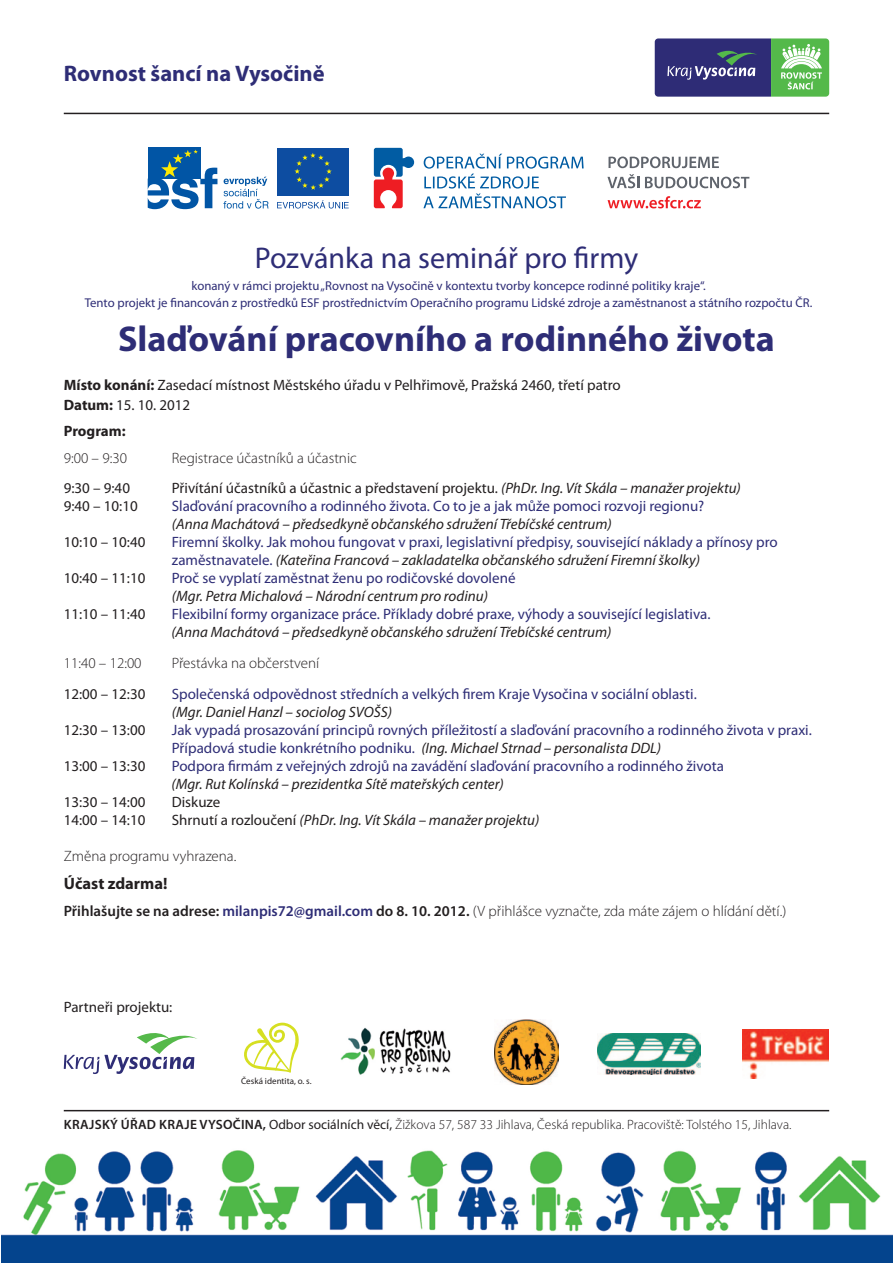
<style>
.page{position:relative;width:893px;height:1263px;background:#fff}
.page>*{position:absolute;margin:0;border:0;box-sizing:border-box;transform-origin:0 0}
.t1{font:700 36px "Myriad Pro";color:#2e2d76}
.t2{font:30px "Myriad Pro";color:#2e2d76}
.t3{font:700 22.5px "Myriad Pro";color:#2e2d76}
.t4{font:700 16.5px "Myriad Pro";color:#231f20}
.t5{font:15px/18px "Myriad Pro";color:#2e2d76}
.t6{font:15px/19.8px "Myriad Pro";color:#231f20}
.t7{font:italic 15px "Myriad Pro";color:#231f20}
.t8{font:300 15px "Myriad Pro";color:#231f20}
.t9{font:700 15px "Myriad Pro";letter-spacing:-.005em;color:#231f20}
.t10{font:300 13.5px "Myriad Pro";color:#231f20}
.t11{font:12.75px/16.5px "Myriad Pro";color:#2e2d76;text-align:center}
.t12{font:9px "Myriad Pro";color:#231f20}
.s1{font-weight:700}
.s2{font-style:italic}
.s3{font-style:italic;color:#231f20}
.s4{font-style:normal}
.s5{font-weight:600}
.s6{font-weight:600;color:#2e2d76}
.s7{font-weight:400}
</style>
<div class="page">
<svg style="left:423px;top:154px;width:161px;height:54px"></svg>
<svg style="left:374px;top:148px;width:40px;height:60px"></svg>
<div style="left:277px;top:148px;width:72px;height:48px;background:#0d4da1"></div>
<svg style="left:294px;top:153px;width:38px;height:37px"></svg>
<svg style="left:277px;top:200px;width:72px;height:9px"></svg>
<svg style="left:608px;top:157px;width:111px;height:11px"></svg>
<svg style="left:607px;top:174px;width:32px;height:14px"></svg>
<svg style="left:645px;top:177px;width:104px;height:11px"></svg>
<svg style="left:608px;top:196px;width:93px;height:12px"></svg>
<div style="left:148px;top:148px;width:52px;height:31px;background:#0155a5"></div>
<svg style="left:148px;top:149px;width:69px;height:60px"></svg>
<svg style="left:223px;top:177px;width:46px;height:32px"></svg>
<hr style="left:64px;top:113px;width:765px;height:1px;background:#231f20">
<hr style="left:64px;top:1110px;width:765px;height:1px;background:#231f20">
<img style="left:1px;top:1150px;width:892px;height:113px">
<svg style="left:655px;top:38px;width:174px;height:59px;background:#526c7a"></svg>
<svg style="left:244px;top:1023px;width:55px;height:50px"></svg>
<img style="left:494px;top:1019px;width:65px;height:65px">
<img style="left:742px;top:1029px;width:86px;height:49px">
<img style="left:340px;top:1027px;width:111px;height:48px">
<img style="left:597px;top:1033px;width:103px;height:41px">
<svg style="left:64px;top:1033px;width:133px;height:41px"></svg>
<h3 class="t3" style="left:64px;top:58px;width:262px">Rovnost šancí na Vysočině</h3>
<h2 class="t2" style="left:255px;top:240px;width:385px">Pozvánka na seminář pro firmy</h2>
<p class="t11" style="left:85px;top:277px;width:729px">konaný v rámci projektu „Rovnost na Vysočině v kontextu tvorby koncepce rodinné politiky kraje“.<br>Tento projekt je financován z prostředků ESF prostřednictvím Operačního programu Lidské zdroje a zaměstnanost a státního rozpočtu ČR.</p>
<h1 class="t1" style="left:118px;top:315px;width:658px">Slaďování pracovního a rodinného života</h1>
<p class="t6" style="left:64px;top:375px;width:558px"><span class="s1">Místo konání:</span> Zasedací místnost Městského úřadu v Pelhřimově, Pražská 2460, třetí patro<br><span class="s1">Datum:</span> 15. 10. 2012</p>
<p class="t9" style="left:64px;top:421px;width:63px">Program:</p>
<p class="t8" style="left:64px;top:448px;width:65px">9:00 – 9:30</p>
<p class="t8" style="left:172px;top:448px;width:187px">Registrace účastníků a účastnic</p>
<p class="t6" style="left:64px;top:478px;width:68px">9:30 – 9:40</p>
<p class="t6" style="left:172px;top:478px;width:571px">Přivítání účastníků a účastnic a představení projektu. <span class="s2">(PhDr. Ing. Vít Skála – manažer projektu)</span></p>
<p class="t6" style="left:64px;top:496px;width:75px">9:40 – 10:10</p>
<p class="t5" style="left:172px;top:497px;width:534px">Slaďování pracovního a rodinného života. Co to je a jak může pomoci rozvoji regionu?</p>
<p class="t7" style="left:172px;top:515px;width:441px">(Anna Machátová – předsedkyně občanského sdružení Třebíčské centrum)</p>
<p class="t6" style="left:64px;top:532px;width:83px">10:10 – 10:40</p>
<p class="t5" style="left:172px;top:533px;width:607px">Firemní školky. Jak mohou fungovat v praxi, legislativní předpisy, související náklady a přínosy pro zaměstnavatele. <span class="s3">(Kateřina Francová – zakladatelka občanského sdružení Firemní školky)</span></p>
<p class="t6" style="left:64px;top:568px;width:83px">10:40 – 11:10</p>
<p class="t5" style="left:172px;top:569px;width:345px">Proč se vyplatí zaměstnat ženu po rodičovské dovolené</p>
<p class="t7" style="left:172px;top:587px;width:317px">(Mgr. Petra Michalová – Národní centrum pro rodinu)</p>
<p class="t6" style="left:64px;top:604px;width:83px">11:10 – 11:40</p>
<p class="t5" style="left:172px;top:605px;width:540px">Flexibilní formy organizace práce. Příklady dobré praxe, výhody a související legislativa.</p>
<p class="t7" style="left:171px;top:623px;width:441px">(Anna Machátová – předsedkyně občanského sdružení Třebíčské centrum)</p>
<p class="t8" style="left:64px;top:654px;width:79px">11:40 – 12:00</p>
<p class="t8" style="left:172px;top:654px;width:149px">Přestávka na občerstvení</p>
<p class="t6" style="left:64px;top:684px;width:83px">12:00 – 12:30</p>
<p class="t5" style="left:172px;top:684px;width:527px">Společenská odpovědnost středních a velkých firem Kraje Vysočina v sociální oblasti.</p>
<p class="t7" style="left:172px;top:702px;width:222px">(Mgr. Daniel Hanzl – sociolog SVOŠS)</p>
<p class="t6" style="left:64px;top:720px;width:83px">12:30 – 13:00</p>
<p class="t5" style="left:172px;top:720px;width:642px">Jak vypadá prosazování principů rovných příležitostí a slaďování pracovního a rodinného života v praxi.<br>Případová studie konkrétního podniku. <span class="s3">(Ing. Michael Strnad – personalista DDL)</span></p>
<p class="t6" style="left:64px;top:756px;width:83px">13:00 – 13:30</p>
<p class="t5" style="left:172px;top:756px;width:554px">Podpora firmám z veřejných zdrojů na zavádění slaďování pracovního a rodinného života</p>
<p class="t7" style="left:171px;top:774px;width:334px">(Mgr. Rut Kolínská – prezidentka Sítě mateřských center)</p>
<p class="t6" style="left:64px;top:792px;width:83px">13:30 – 14:00</p>
<p class="t6" style="left:172px;top:792px;width:50px">Diskuze</p>
<p class="t6" style="left:64px;top:810px;width:83px">14:00 – 14:10</p>
<p class="t7" style="left:172px;top:810px;width:369px"><span class="s4">Shrnutí a rozloučení</span> (PhDr. Ing. Vít Skála – manažer projektu)</p>
<p class="t8" style="left:64px;top:847px;width:174px">Změna programu vyhrazena.</p>
<p class="t4" style="left:64px;top:873px;width:105px">Účast zdarma!</p>
<p class="t8" style="left:64px;top:902px;width:724px"><span class="s5">Přihlašujte se na adrese:</span> <span class="s6">milanpis72@gmail.com</span> <span class="s5">do 8. 10. 2012.</span> (V přihlášce vyznačte, zda máte zájem o hlídání dětí.)</p>
<p class="t6" style="left:64px;top:997px;width:110px">Partneři projektu:</p>
<p class="t12" style="left:241px;top:1075px;width:72px">Česká identita, o. s.</p>
<p class="t10" style="left:64px;top:1116px;width:729px"><span class="s5">Krajský úřad Kraje Vysočina,</span> <span class="s7">Odbor sociálních věcí,</span> Žižkova 57, 587 33 Jihlava, Česká republika. Pracoviště: Tolstého 15, Jihlava.</p>
</div>
